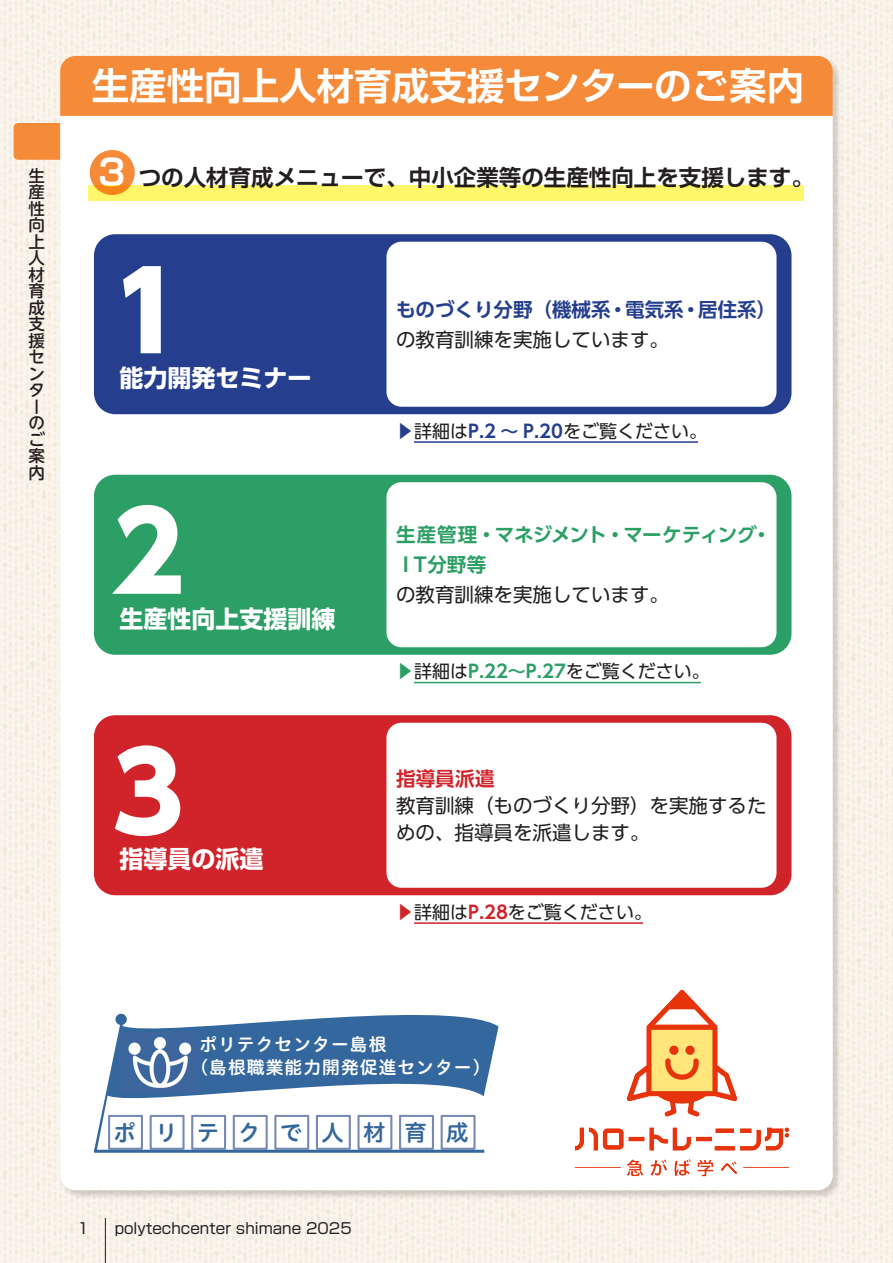
<style>
.page{position:relative;width:893px;height:1263px;background:#fff}
.page>*{position:absolute;margin:0;border:0;box-sizing:border-box;transform-origin:0 0}
.t1{font:800 108px "UD Shin Go Pro";color:#fff}
.t2{font:700 37.5px "Shin Go Pr 6 De";color:#fff}
.t3{font:700 24px "Shin Go Pr 6";color:#fff}
.t4{font:700 22.5px "Shin Go Pr 6 De";color:#231f20}
.t5{font:22.5px "Hiragino UD Sans R Std N W6";letter-spacing:.845em;color:#34679d}
.t6{font:19.5px/27px "UD Shin Go Pro";color:#231f20}
.t7{font:700 19.5px/29.8px "UD Shin Go Pro De";letter-spacing:-.025em;color:#2b9f65}
.t8{font:700 19.5px "UD Shin Go Pro De";color:#253f8e}
.t9{font:700 19.5px "UD Shin Go Pro De";letter-spacing:.02em;color:#d1232a}
.t10{font:18px "UD Shin Go Pro";color:#231f20}
.t11{font:18px "UD Shin Go Pro";color:#253f8e}
.t12{font:18px "UD Shin Go Pro";color:#d1232a}
.t13{font:18px "UD Shin Go Pro";color:#2b9f65}
.t14{font:17.7px/23px "Hiragino UD Sans R Std N W6";letter-spacing:.06em;color:#fff}
.t15{font:500 16.5px/16.5px "UD Shin M Go Pro";color:#231f20}
.t16{font:15px "Shin Go Pr 6";color:#231f20}
.s1{font-size:36px;color:#fff}
.s2{font-family:"UD Shin Go Pro De";font-weight:700;color:#253f8e}
.s3{font-family:"UD Shin Go Pro De";font-weight:700;color:#2b9f65}
.s4{font-family:"UD Shin Go Pro De";font-weight:700;color:#d1232a}
</style>
<div class="page">
<img style="left:0;top:0;width:893px;height:1263px">
<hr style="left:105px;top:1218px;width:1px;height:45px;background:#231f20">
<div style="left:60px;top:55px;width:782px;height:1145px;background:#231f20;opacity:.2"></div>
<div style="left:60px;top:56px;width:773px;height:1134px;background:#fff;border-radius:15px"></div>
<div style="left:14px;top:123px;width:46px;height:37px;background:#f58a38"></div>
<div style="left:60px;top:56px;width:773px;height:60px;background:#f58a38"></div>
<div style="left:90px;top:150px;width:45px;height:45px;background:#f58a38;border-radius:50%"></div>
<div style="left:94px;top:234px;width:697px;height:180px;background:#253f8e;border-radius:21px"></div>
<div style="left:386px;top:242px;width:390px;height:165px;background:#fff;border-radius:15px"></div>
<hr style="left:414px;top:441px;width:284px;height:2px;background:#253f8e">
<div style="left:94px;top:715px;width:697px;height:180px;background:#d1232a;border-radius:21px"></div>
<div style="left:386px;top:723px;width:390px;height:165px;background:#fff;border-radius:15px"></div>
<hr style="left:414px;top:922px;width:229px;height:2px;background:#d1232a">
<div style="left:94px;top:475px;width:697px;height:180px;background:#2b9f65;border-radius:21px"></div>
<div style="left:386px;top:482px;width:390px;height:165px;background:#fff;border-radius:15px"></div>
<hr style="left:414px;top:682px;width:287px;height:1px;background:#2b9f65">
<div style="left:88px;top:185px;width:716px;height:15px;background:#fff66c"></div>
<img style="left:574px;top:990px;width:216px;height:187px">
<svg style="left:94px;top:1014px;width:405px;height:137px;fill:#34679d"></svg>
<img style="left:120px;top:1033px;width:79px;height:59px">
<div style="left:109px;top:1116px;width:33px;height:33px;background:#fff"></div>
<div style="left:108px;top:1115px;width:35px;height:35px;border:2px solid #768ab5"></div>
<div style="left:442px;top:1116px;width:32px;height:33px;background:#fff"></div>
<div style="left:441px;top:1115px;width:35px;height:35px;border:2px solid #768ab5"></div>
<div style="left:400px;top:1116px;width:33px;height:33px;background:#fff"></div>
<div style="left:399px;top:1115px;width:35px;height:35px;border:2px solid #768ab5"></div>
<div style="left:358px;top:1116px;width:33px;height:33px;background:#fff"></div>
<div style="left:357px;top:1115px;width:35px;height:35px;border:2px solid #768ab5"></div>
<div style="left:317px;top:1116px;width:33px;height:33px;background:#fff"></div>
<div style="left:316px;top:1115px;width:35px;height:35px;border:2px solid #768ab5"></div>
<div style="left:275px;top:1116px;width:33px;height:33px;background:#fff"></div>
<div style="left:274px;top:1115px;width:35px;height:35px;border:2px solid #768ab5"></div>
<div style="left:234px;top:1116px;width:33px;height:33px;background:#fff"></div>
<div style="left:233px;top:1115px;width:35px;height:35px;border:2px solid #768ab5"></div>
<div style="left:192px;top:1116px;width:33px;height:33px;background:#fff"></div>
<div style="left:191px;top:1115px;width:35px;height:35px;border:2px solid #768ab5"></div>
<div style="left:151px;top:1116px;width:32px;height:33px;background:#fff"></div>
<div style="left:150px;top:1115px;width:35px;height:35px;border:2px solid #768ab5"></div>
<hr style="left:94px;top:1150px;width:390px;height:3px;background:#34679d">
<p class="t15" style="left:29px;top:166px;width:18px">生産性向上人材育成支援センターのご案内</p>
<h2 class="t2" style="left:92px;top:55px;width:714px">生産性向上人材育成支援センターのご案内</h2>
<p class="t4" style="left:94px;top:159px;width:722px"><span class="s1">３</span> つの人材育成メニューで、中小企業等の生産性向上を支援します。</p>
<h1 class="t1" style="left:94px;top:224px;width:110px">１</h1>
<p class="t3" style="left:119px;top:359px;width:193px">能力開発セミナー</p>
<h1 class="t1" style="left:94px;top:464px;width:110px">２</h1>
<p class="t3" style="left:119px;top:600px;width:217px">生産性向上支援訓練</p>
<h1 class="t1" style="left:94px;top:705px;width:110px">３</h1>
<p class="t3" style="left:119px;top:840px;width:145px">指導員の派遣</p>
<p class="t8" style="left:396px;top:293px;width:382px">ものづくり分野（機械系・電気系・居住系）</p>
<p class="t6" style="left:396px;top:325px;width:274px">の教育訓練を実施しています。</p>
<p class="t11" style="left:420px;top:422px;width:19px;rotate:90deg">▲</p>
<p class="t10" style="left:414px;top:416px;width:295px">詳細は<span class="s2">P.2 ～ P.20</span>をご覧ください。</p>
<p class="t7" style="left:396px;top:519px;width:377px">生産管理・マネジメント・マーケティング・<br>ＩＴ分野等</p>
<p class="t6" style="left:396px;top:580px;width:274px">の教育訓練を実施しています。</p>
<p class="t13" style="left:420px;top:662px;width:19px;rotate:90deg">▲</p>
<p class="t10" style="left:414px;top:657px;width:297px">詳細は<span class="s3">P.22～P.27</span>をご覧ください。</p>
<p class="t9" style="left:396px;top:762px;width:100px">指導員派遣</p>
<p class="t6" style="left:396px;top:791px;width:372px">教育訓練（ものづくり分野）を実施するための、指導員を派遣します。</p>
<p class="t12" style="left:420px;top:903px;width:19px;rotate:90deg">▲</p>
<p class="t10" style="left:414px;top:897px;width:239px">詳細は<span class="s4">P.28</span>をご覧ください。</p>
<p class="t14" style="left:190px;top:1032px;width:302px;text-indent:9px">ポリテクセンター島根<br>（島根職業能力開発促進センター）</p>
<p class="t5" style="left:114px;top:1115px;width:357px">ポリテクで人材育成</p>
<p class="t16" style="left:78px;top:1216px;width:13px">1</p>
<p class="t16" style="left:115px;top:1216px;width:238px">polytechcenter shimane 2025</p>
</div>
